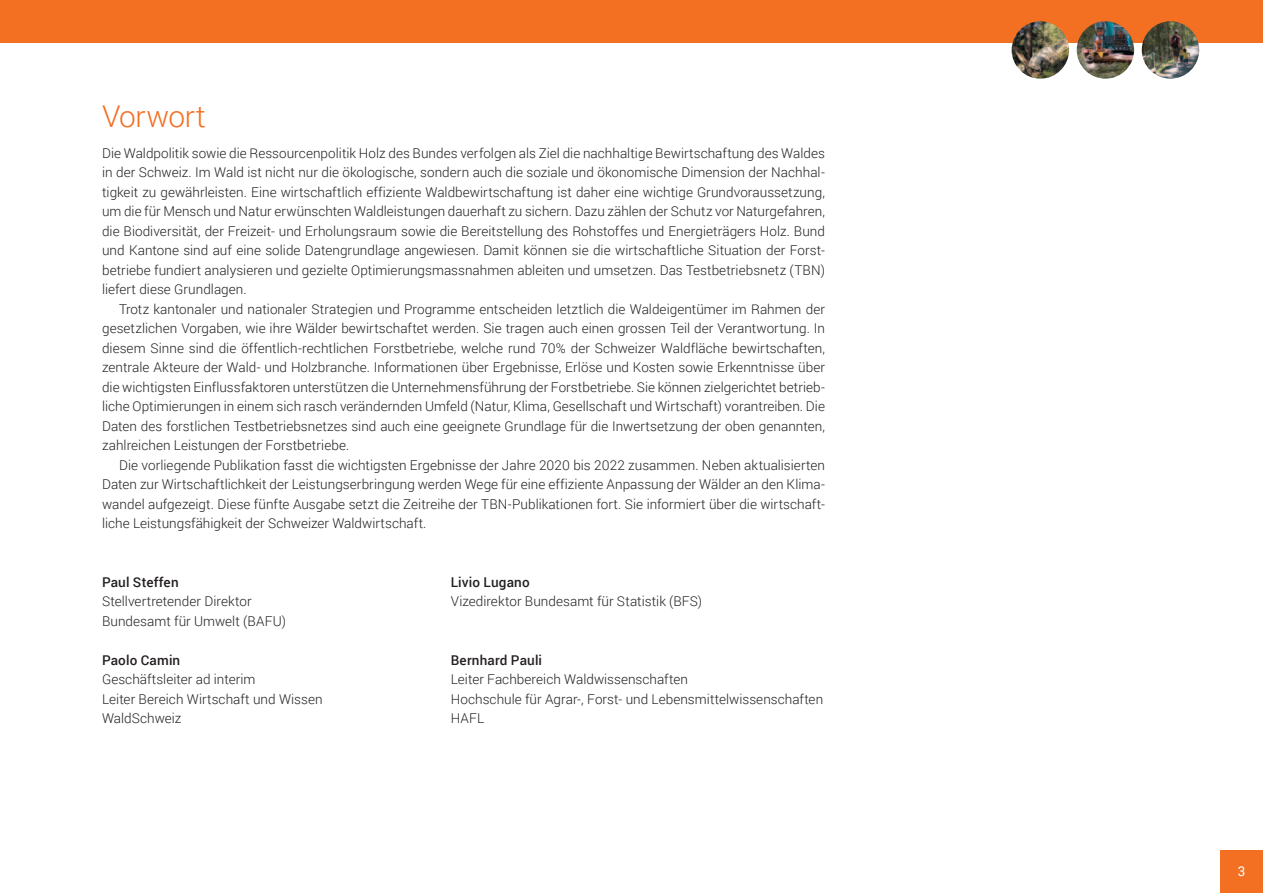
<style>
.page{position:relative;width:1263px;height:893px;background:#fff}
.page>*{position:absolute;margin:0;border:0;box-sizing:border-box;transform-origin:0 0}
.t1{font:300 30px "Roboto";letter-spacing:-.01em;color:#f36f21}
.t2{font:300 13.5px/19.5px "Roboto";letter-spacing:.005em;color:#231f20;text-align:justify}
.t3{font:500 13.5px "Roboto";letter-spacing:.01em;color:#231f20}
.t4{font:13.5px "Roboto";color:#fff}
</style>
<div class="page">
<div style="left:1220px;top:850px;width:43px;height:43px;background:#f36f21"></div>
<div style="left:0;top:0;width:1263px;height:43px;background:#f36f21"></div>
<img style="left:1012px;top:21px;width:57px;height:58px;border-radius:29px">
<img style="left:1077px;top:21px;width:57px;height:58px;border-radius:29px">
<img style="left:1142px;top:21px;width:57px;height:58px;border-radius:29px">
<h1 class="t1" style="left:102px;top:96px;width:105px">Vorwort</h1>
<p class="t2" style="left:102px;top:143px;width:724px">Die Waldpolitik sowie die Ressourcenpolitik Holz des Bundes verfolgen als Ziel die nachhaltige Bewirtschaftung des Waldes in der Schweiz. Im Wald ist nicht nur die ökologische, sondern auch die soziale und ökonomische Dimension der Nachhal&shy;tigkeit zu gewährleisten. Eine wirtschaftlich effiziente Waldbewirtschaftung ist daher eine wichtige Grundvoraussetzung, um die für Mensch und Natur erwünschten Waldleistungen dauerhaft zu sichern. Dazu zählen der Schutz vor Naturgefahren, die Biodiversität, der Freizeit- und Erholungsraum sowie die Bereitstellung des Rohstoffes und Energieträgers Holz. Bund und Kantone sind auf eine solide Datengrundlage angewiesen. Damit können sie die wirtschaftliche Situation der Forst&shy;betriebe fundiert analysieren und gezielte Optimierungsmassnahmen ableiten und umsetzen. Das Testbetriebsnetz (TBN) liefert diese Grundlagen.</p>
<p class="t2" style="left:102px;top:299px;width:724px;text-indent:17px">Trotz kantonaler und nationaler Strategien und Programme entscheiden letztlich die Waldeigentümer im Rahmen der gesetzlichen Vorgaben, wie ihre Wälder bewirtschaftet werden. Sie tragen auch einen grossen Teil der Verantwortung. In diesem Sinne sind die öffentlich-rechtlichen Forstbetriebe, welche rund 70% der Schweizer Waldfläche bewirtschaften, zentrale Akteure der Wald- und Holzbranche. Informationen über Ergebnisse, Erlöse und Kosten sowie Erkenntnisse über die wichtigsten Einflussfaktoren unterstützen die Unternehmensführung der Forstbetriebe. Sie können zielgerichtet betrieb&shy;liche Optimierungen in einem sich rasch verändernden Umfeld (Natur, Klima, Gesellschaft und Wirtschaft) vorantreiben. Die Daten des forstlichen Testbetriebsnetzes sind auch eine geeignete Grundlage für die Inwertsetzung der oben genannten, zahlreichen Leistungen der Forstbetriebe.</p>
<p class="t2" style="left:102px;top:455px;width:724px;text-indent:17px">Die vorliegende Publikation fasst die wichtigsten Ergebnisse der Jahre 2020 bis 2022 zusammen. Neben aktualisierten Daten zur Wirtschaftlichkeit der Leistungserbringung werden Wege für eine effiziente Anpassung der Wälder an den Klima&shy;wandel aufgezeigt. Diese fünfte Ausgabe setzt die Zeitreihe der TBN-Publikationen fort. Sie informiert über die wirtschaft&shy;liche Leistungsfähigkeit der Schweizer Waldwirtschaft.</p>
<p class="t3" style="left:102px;top:572px;width:78px">Paul Steffen</p>
<p class="t3" style="left:451px;top:572px;width:80px">Livio Lugano</p>
<p class="t2" style="left:102px;top:591px;width:151px">Stellvertretender Direktor</p>
<p class="t2" style="left:451px;top:591px;width:253px">Vizedirektor Bundesamt für Statistik (BFS)</p>
<p class="t2" style="left:102px;top:611px;width:186px">Bundesamt für Umwelt (BAFU)</p>
<p class="t3" style="left:102px;top:650px;width:80px">Paolo Camin</p>
<p class="t3" style="left:451px;top:650px;width:93px">Bernhard Pauli</p>
<p class="t2" style="left:102px;top:669px;width:155px">Geschäftsleiter ad interim</p>
<p class="t2" style="left:451px;top:669px;width:239px">Leiter Fachbereich Waldwissenschaften</p>
<p class="t2" style="left:102px;top:689px;width:222px">Leiter Bereich Wirtschaft und Wissen</p>
<p class="t2" style="left:451px;top:689px;width:374px">Hochschule für Agrar-, Forst- und Lebensmittelwissenschaften</p>
<p class="t2" style="left:102px;top:708px;width:81px">WaldSchweiz</p>
<p class="t2" style="left:451px;top:708px;width:35px">HAFL</p>
<p class="t4" style="left:1238px;top:861px;width:9px">3</p>
</div>
